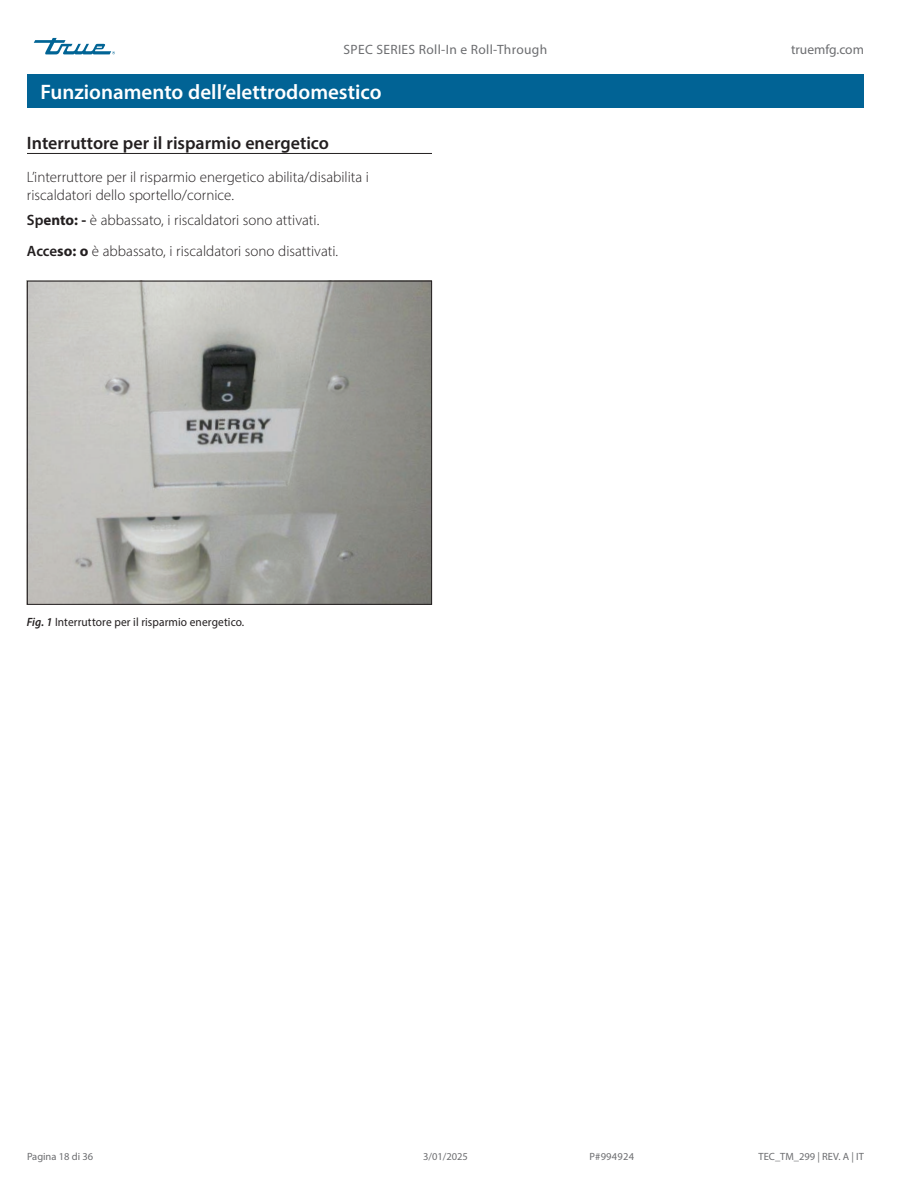
<style>
.page{position:relative;width:918px;height:1188px;background:#fff}
.page>*{position:absolute;margin:0;border:0;box-sizing:border-box;transform-origin:0 0}
.Title_bar_Page_header{font:600 21px "Myriad Pro";color:#fff}
.Subhead_underscore_H1{font:600 18px "Myriad Pro";color:#231f20}
.Body_Text_light_Normal{font:300 15px "Myriad Pro";color:#231f20}
.Subhead_NO_underscore_H2{font:300 15px/18px "Myriad Pro";color:#231f20}
.t1{font:13.5px "Myriad Pro";letter-spacing:.025em;color:#6c6d70}
.t2{font:13.5px "Myriad Pro";color:#6c6d70}
.Caption_FIG_Regular{font:12px "Myriad Pro";letter-spacing:.01em;color:#231f20;scale:.95 1}
.t3{font:10.5px "Myriad Pro";color:#6c6d70}
.s1{font-weight:600}
.s2{font-weight:700}
.s3{font-weight:600;font-style:italic}
</style>
<div class="page">
<svg style="left:34px;top:38px;width:81px;height:16px"></svg>
<div style="left:27px;top:74px;width:837px;height:34px;background:#016395"></div>
<hr style="left:27px;top:153px;width:405px;height:1px;background:#231f20">
<img style="left:29px;top:283px;width:401px;height:320px">
<div style="left:27px;top:281px;width:405px;height:324px;border:1px solid #231f20"></div>
<p class="t1" style="left:344px;top:42px;width:205px">SPEC SERIES Roll-In e Roll-Through</p>
<p class="t2" style="left:791px;top:42px;width:74px">truemfg.com</p>
<p class="Title_bar_Page_header" style="left:40px;top:79px;width:343px">Funzionamento dell’elettrodomestico</p>
<p class="Subhead_underscore_H1" style="left:27px;top:131px;width:304px">Interruttore per il risparmio energetico</p>
<p class="Subhead_NO_underscore_H2" style="left:27px;top:168px;width:344px">L’interruttore per il risparmio energetico abilita/disabilita i riscaldatori dello sportello/cornice.</p>
<p class="Body_Text_light_Normal" style="left:27px;top:211px;width:294px"><span class="s1">Sp</span><span class="s2">ento: -</span> è abbassato, i riscaldatori sono attivati.</p>
<p class="Body_Text_light_Normal" style="left:27px;top:242px;width:313px"><span class="s1">Acce</span><span class="s2">so: o</span> è abbassato, i riscaldatori sono disattivati.</p>
<p class="Caption_FIG_Regular" style="left:27px;top:615px;width:231px"><span class="s3">Fig. 1</span> Interruttore per il risparmio energetico.</p>
<p class="t3" style="left:27px;top:1150px;width:68px">Pagina 18 di 36</p>
<p class="t3" style="left:423px;top:1150px;width:46px">3/01/2025</p>
<p class="t3" style="left:589px;top:1150px;width:46px">P#994924</p>
<p class="t3" style="left:759px;top:1150px;width:107px">TEC_TM_299 | REV. A | IT</p>
</div>
